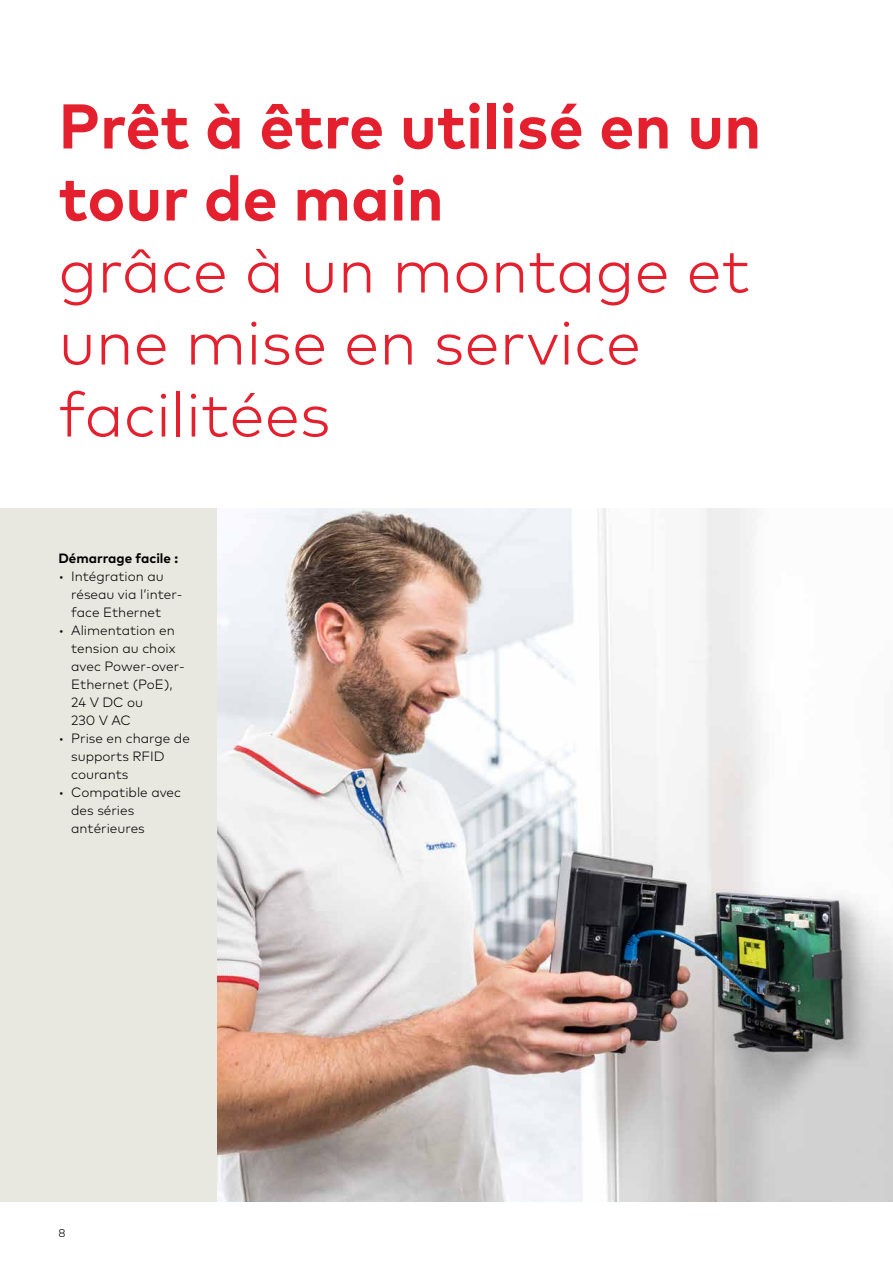
<style>
.page{position:relative;width:893px;height:1263px;background:#fff}
.page>*{position:absolute;margin:0;border:0;box-sizing:border-box;transform-origin:0 0}
.t1{font:300 63px/72px "Mark Pro";color:#e5202e}
.t2{font:700 63px/72px "Mark Pro";color:#e5202e}
.t3{font:300 13.5px/18px "Mark Pro";color:#000}
.t4{font:700 13.5px "Mark Pro";color:#000}
.t5{font:300 11.25px "Mark Pro";color:#000}
</style>
<div class="page">
<div style="left:0;top:508px;width:298px;height:694px;background:#e9e8e0"></div>
<img style="left:218px;top:508px;width:675px;height:694px">
<h1 class="t2" style="left:58px;top:85px;width:704px">Prêt à être utilisé en un tour de main</h1>
<h1 class="t1" style="left:58px;top:229px;width:693px">grâce à un montage et une mise en service facilitées</h1>
<p class="t4" style="left:58px;top:547px;width:121px">Démarrage facile :</p>
<p class="t3" style="left:71px;top:566px;width:113px;text-indent:-13px">• Intégration au réseau via l’inter&shy;face Ethernet</p>
<p class="t3" style="left:71px;top:620px;width:115px;text-indent:-13px">• Alimentation en tension au choix avec Power-over-<br>Ethernet (PoE),<br>24 V DC ou<br>230 V AC</p>
<p class="t3" style="left:71px;top:728px;width:120px;text-indent:-13px">• Prise en charge de supports RFID courants</p>
<p class="t3" style="left:71px;top:782px;width:111px;text-indent:-13px">• Compatible avec des séries antérieures</p>
<p class="t5" style="left:58px;top:1224px;width:9px">8</p>
</div>
